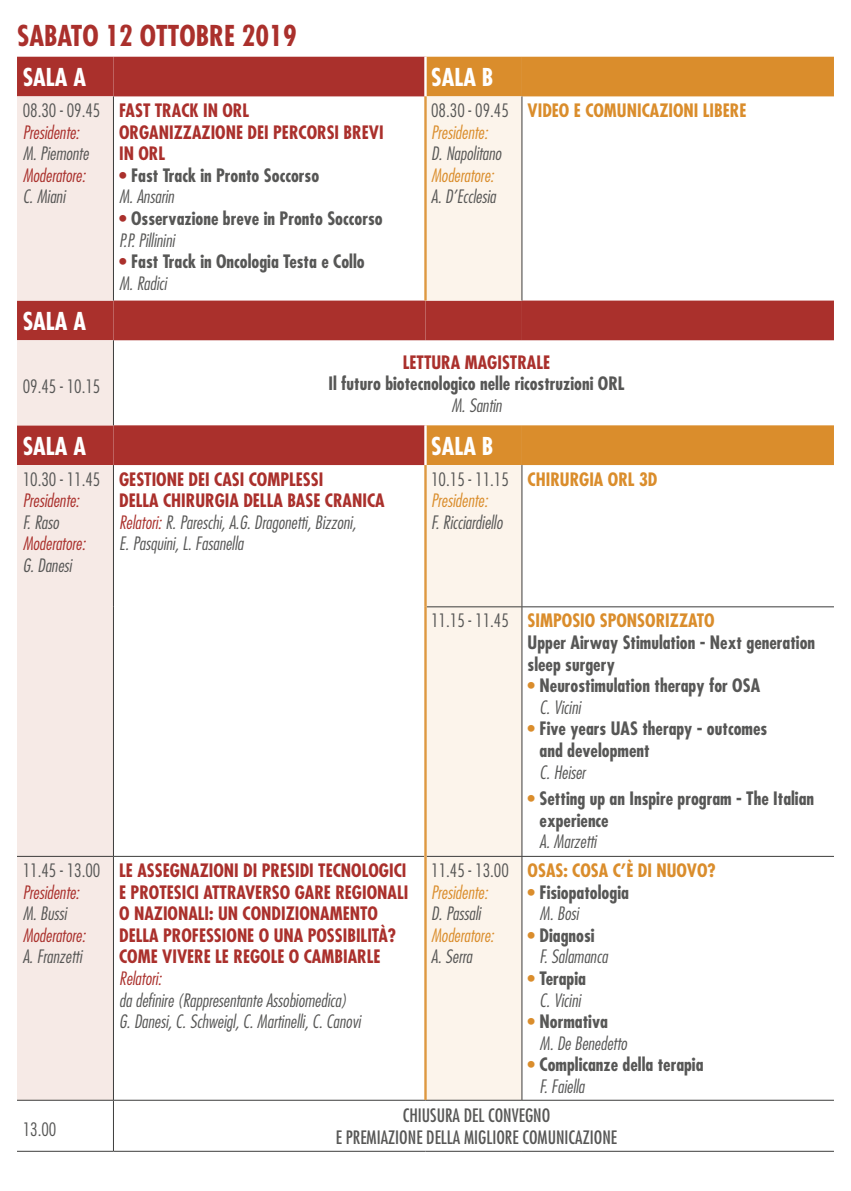
<style>
.page{position:relative;width:851px;height:1191px;background:#fff}
.page>*{position:absolute;margin:0;border:0;box-sizing:border-box;transform-origin:0 0}
.t1{font:700 condensed 28px "Futura Std";color:#aa302c}
.t2{font:700 condensed 24px "Futura Std";color:#fff}
.t3{font:700 condensed 18px/21.6px "Futura Std";color:#575756}
.t4{font:italic 300 condensed 18px/21.6px "Futura Std";color:#575756}
.t5{font:700 condensed 18px/21.6px "Futura Std";color:#aa302c}
.t6{font:300 condensed 18px "Futura Std";color:#575756}
.t7{font:italic 300 condensed 18px "Futura Std";color:#aa302c}
.t8{font:700 condensed 18px "Futura Std";color:#da8d2c}
.t9{font:condensed 18px/21.6px "Futura Std";color:#575756;text-align:center}
.t10{font:italic 300 condensed 18px "Futura Std";color:#da8d2c}
.s1{color:#aa302c}
.s2{font-weight:300;font-style:italic}
.s3{font-weight:700;font-style:normal;color:#aa302c}
.s4{font-weight:300}
.s5{color:#da8d2c}
.s6{font-weight:700;font-style:normal;color:#da8d2c}
.s7{font-weight:700;font-style:normal}
</style>
<div class="page">
<svg style="left:113px;top:57px;width:312px;height:408px"></svg>
<div style="left:426px;top:57px;width:96px;height:39px;background:#da8d2c"></div>
<svg style="left:522px;top:57px;width:311px;height:408px"></svg>
<svg style="left:17px;top:96px;width:96px;height:1004px;background:#efdbd7"></svg>
<svg style="left:425px;top:96px;width:97px;height:1004px;background:#f7e8dc"></svg>
<hr style="left:426px;top:606px;width:96px;height:1px;background:#3c3c3b">
<hr style="left:522px;top:606px;width:311px;height:1px;background:#3c3c3b">
<hr style="left:17px;top:856px;width:96px;height:1px;background:#3c3c3b">
<hr style="left:113px;top:856px;width:311px;height:1px;background:#3c3c3b">
<hr style="left:426px;top:856px;width:96px;height:1px;background:#3c3c3b">
<hr style="left:522px;top:856px;width:311px;height:1px;background:#3c3c3b">
<hr style="left:17px;top:1100px;width:96px;height:1px;background:#3c3c3b">
<hr style="left:113px;top:1100px;width:312px;height:1px;background:#3c3c3b">
<hr style="left:425px;top:1100px;width:97px;height:1px;background:#3c3c3b">
<hr style="left:522px;top:1100px;width:311px;height:1px;background:#3c3c3b">
<hr style="left:17px;top:1151px;width:96px;height:1px;background:#3c3c3b">
<hr style="left:113px;top:1151px;width:312px;height:1px;background:#3c3c3b">
<hr style="left:425px;top:1151px;width:97px;height:1px;background:#3c3c3b">
<hr style="left:522px;top:1151px;width:311px;height:1px;background:#3c3c3b">
<hr style="left:113px;top:96px;width:1px;height:204px;background:#3c3c3b">
<hr style="left:521px;top:96px;width:1px;height:204px;background:#3c3c3b">
<hr style="left:113px;top:465px;width:1px;height:142px;background:#3c3c3b">
<hr style="left:521px;top:465px;width:1px;height:141px;background:#3c3c3b">
<hr style="left:113px;top:607px;width:1px;height:249px;background:#3c3c3b">
<hr style="left:521px;top:607px;width:1px;height:249px;background:#3c3c3b">
<hr style="left:113px;top:856px;width:1px;height:244px;background:#3c3c3b">
<hr style="left:521px;top:856px;width:1px;height:244px;background:#3c3c3b">
<hr style="left:113px;top:340px;width:1px;height:85px;background:#3c3c3b">
<hr style="left:113px;top:1100px;width:1px;height:51px;background:#3c3c3b">
<hr style="left:424px;top:57px;width:2px;height:39px;background:#fff">
<hr style="left:424px;top:425px;width:2px;height:40px;background:#fff">
<hr style="left:424px;top:96px;width:2px;height:204px;background:#de9841">
<hr style="left:424px;top:465px;width:2px;height:142px;background:#de9841">
<hr style="left:424px;top:607px;width:2px;height:249px;background:#de9841">
<hr style="left:424px;top:856px;width:2px;height:244px;background:#de9841">
<h1 class="t1" style="left:17px;top:18px;width:281px">SABATO 12 OTTOBRE 2019</h1>
<h2 class="t2" style="left:23px;top:63px;width:65px">SALA A</h2>
<h2 class="t2" style="left:431px;top:63px;width:64px">SALA B</h2>
<p class="t6" style="left:23px;top:100px;width:79px">08.30 - 09.45</p>
<p class="t7" style="left:23px;top:121px;width:58px">Presidente:</p>
<p class="t4" style="left:23px;top:143px;width:67px">M. Piemonte</p>
<p class="t7" style="left:23px;top:164px;width:64px">Moderatore:</p>
<p class="t4" style="left:23px;top:186px;width:44px">C. Miani</p>
<p class="t5" style="left:119px;top:100px;width:266px">FAST TRACK IN ORL<br>ORGANIZZAZIONE DEI PERCORSI BREVI<br>IN ORL</p>
<p class="t3" style="left:119px;top:164px;width:201px"><span class="s1">•</span> Fast Track in Pronto Soccorso<br><span class="s2">M. Ansarin</span></p>
<p class="t3" style="left:119px;top:208px;width:265px"><span class="s1">•</span> Osservazione breve in Pronto Soccorso<br><span class="s2">P.P. Pillinini</span></p>
<p class="t3" style="left:119px;top:251px;width:247px"><span class="s1">•</span> Fast Track in Oncologia Testa e Collo<br><span class="s2">M. Radici</span></p>
<p class="t6" style="left:431px;top:100px;width:79px">08.30 - 09.45</p>
<p class="t10" style="left:431px;top:121px;width:58px">Presidente:</p>
<p class="t4" style="left:431px;top:143px;width:72px">D. Napolitano</p>
<p class="t10" style="left:431px;top:164px;width:64px">Moderatore:</p>
<p class="t4" style="left:431px;top:186px;width:66px">A. D’Ecclesia</p>
<h2 class="t2" style="left:23px;top:306px;width:65px">SALA A</h2>
<p class="t8" style="left:527px;top:99px;width:220px">VIDEO E COMUNICAZIONI LIBERE</p>
<p class="t6" style="left:23px;top:376px;width:79px">09.45 - 10.15</p>
<p class="t5" style="left:403px;top:351px;width:149px">LETTURA MAGISTRALE</p>
<p class="t3" style="left:328px;top:373px;width:298px">Il futuro biotecnologico nelle ricostruzioni ORL</p>
<p class="t4" style="left:451px;top:395px;width:52px">M. Santin</p>
<h2 class="t2" style="left:23px;top:431px;width:65px">SALA A</h2>
<h2 class="t2" style="left:431px;top:431px;width:64px">SALA B</h2>
<p class="t6" style="left:23px;top:468px;width:79px">10.30 - 11.45</p>
<p class="t7" style="left:23px;top:490px;width:58px">Presidente:</p>
<p class="t4" style="left:23px;top:512px;width:38px">F. Raso</p>
<p class="t7" style="left:23px;top:533px;width:64px">Moderatore:</p>
<p class="t4" style="left:23px;top:555px;width:50px">G. Danesi</p>
<p class="t4" style="left:119px;top:469px;width:267px"><span class="s3">GESTIONE DEI CASI COMPLESSI<br>DELLA CHIRURGIA DELLA BASE CRANICA </span><span class="s1">Relatori:</span> R. Pareschi, A.G. Dragonetti, Bizzoni,<br>E. Pasquini, L. Fasanella</p>
<p class="t6" style="left:431px;top:468px;width:79px">10.15 - 11.15</p>
<p class="t10" style="left:431px;top:490px;width:58px">Presidente:</p>
<p class="t4" style="left:431px;top:512px;width:73px">F. Ricciardiello</p>
<p class="t8" style="left:527px;top:468px;width:131px">CHIRURGIA ORL 3D</p>
<p class="t6" style="left:23px;top:859px;width:79px">11.45 - 13.00</p>
<p class="t7" style="left:23px;top:881px;width:58px">Presidente:</p>
<p class="t4" style="left:23px;top:903px;width:45px">M. Bussi</p>
<p class="t7" style="left:23px;top:924px;width:64px">Moderatore:</p>
<p class="t4" style="left:23px;top:946px;width:61px">A. Franzetti</p>
<p class="t6" style="left:23px;top:1118px;width:35px">13.00</p>
<p class="t5" style="left:119px;top:859px;width:291px">LE ASSEGNAZIONI DI PRESIDI TECNOLOGICI E PROTESICI ATTRAVERSO GARE REGIONALI O NAZIONALI: UN CONDIZIONAMENTO DELLA PROFESSIONE O UNA POSSIBILITÀ?<br>COME VIVERE LE REGOLE O CAMBIARLE</p>
<p class="t7" style="left:119px;top:967px;width:44px">Relatori:</p>
<p class="t4" style="left:119px;top:989px;width:243px">da definire (Rappresentante Assobiomedica)<br>G. Danesi, C. Schweigl, C. Martinelli, C. Canovi</p>
<p class="t3" style="left:527px;top:610px;width:289px;text-indent:-96px"><span class="s4">11.15 - 11.45</span> <span class="s5">SIMPOSIO SPONSORIZZATO<br></span>Upper Airway Stimulation - Next generation sleep surgery</p>
<p class="t3" style="left:539px;top:675px;width:222px;text-indent:-12px"><span class="s5">•</span> Neurostimulation therapy for OSA<br><span class="s2">C. Vicini</span></p>
<p class="t3" style="left:539px;top:718px;width:229px;text-indent:-12px"><span class="s5">•</span> Five years UAS therapy - outcomes and development</p>
<p class="t4" style="left:539px;top:761px;width:47px">C. Heiser</p>
<p class="t3" style="left:539px;top:787px;width:276px;text-indent:-12px"><span class="s5">•</span> Setting up an Inspire program - The Italian experience</p>
<p class="t4" style="left:539px;top:831px;width:58px">A. Marzetti</p>
<p class="t6" style="left:431px;top:859px;width:79px">11.45 - 13.00</p>
<p class="t10" style="left:431px;top:881px;width:58px">Presidente:</p>
<p class="t4" style="left:431px;top:903px;width:51px">D. Passali</p>
<p class="t10" style="left:431px;top:924px;width:64px">Moderatore:</p>
<p class="t4" style="left:431px;top:946px;width:43px">A. Serra</p>
<p class="t8" style="left:527px;top:859px;width:190px">OSAS: COSA C’È DI NUOVO?</p>
<p class="t3" style="left:539px;top:881px;width:91px;text-indent:-12px"><span class="s5">•</span> Fisiopatologia<br><span class="s2">M. Bosi</span></p>
<p class="t4" style="left:539px;top:925px;width:70px;text-indent:-12px"><span class="s6">•</span> <span class="s7">Diagnosi<br></span>F. Salamanca</p>
<p class="t4" style="left:527px;top:968px;width:60px;text-align:center"><span class="s6">•</span> <span class="s7">Terapia<br></span>C. Vicini</p>
<p class="t4" style="left:539px;top:1011px;width:89px;text-indent:-12px"><span class="s6">•</span> <span class="s7">Normativa<br></span>M. De Benedetto</p>
<p class="t3" style="left:539px;top:1054px;width:165px;text-indent:-12px"><span class="s5">•</span> Complicanze della terapia<br><span class="s2">F. Faiella</span></p>
<p class="t9" style="left:336px;top:1104px;width:282px">CHIUSURA DEL CONVEGNO<br>E PREMIAZIONE DELLA MIGLIORE COMUNICAZIONE</p>
</div>
